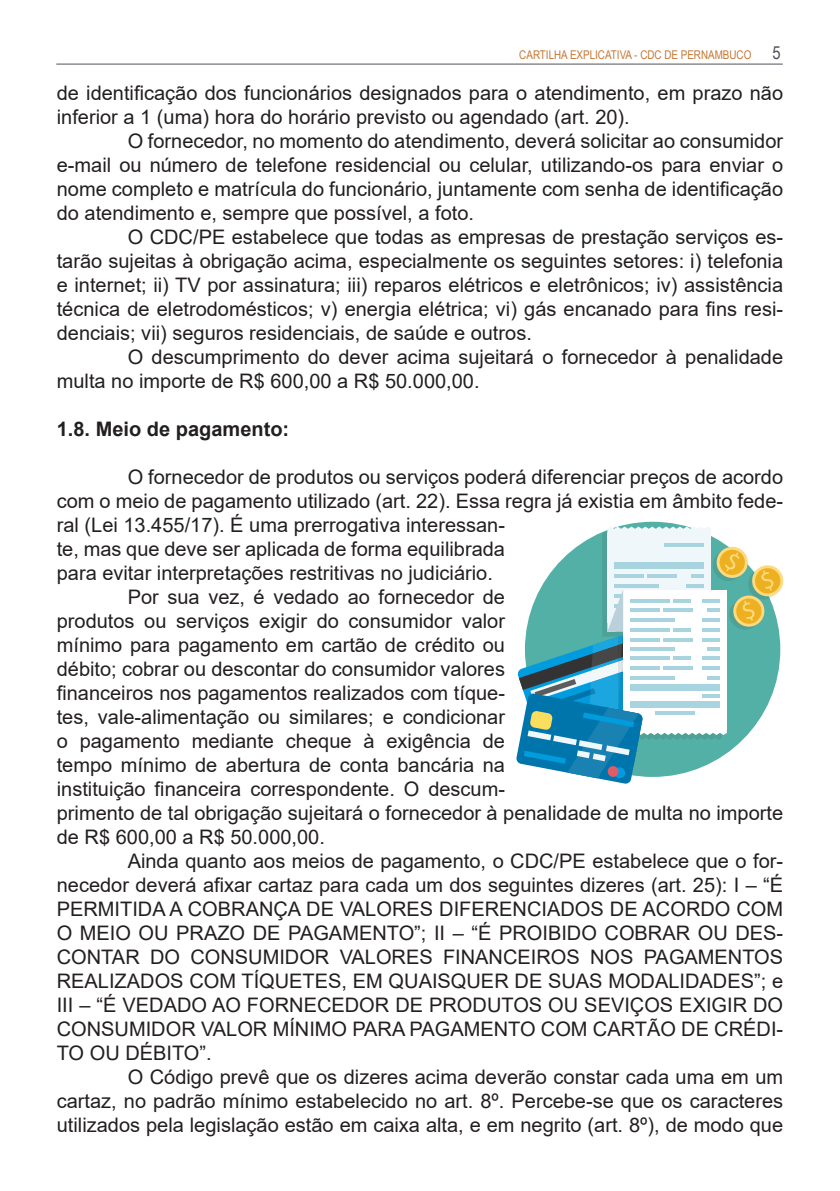
<style>
.page{position:relative;width:840px;height:1191px;background:#fff}
.page>*{position:absolute;margin:0;border:0;box-sizing:border-box;transform-origin:0 0}
.Estilo_de_parágrafo{font:20px/24px "Arial";color:#231f20}
.Sub-titulo{font:700 20px "Arial";color:#231f20}
.t1{font:12px "Arial Narrow";color:#c47734}
.s1{font-size:18px;color:#50535b}
</style>
<div class="page">
<hr style="left:56px;top:64px;width:726px;height:1px;background:#50535b">
<svg style="left:516px;top:526px;width:268px;height:258px"></svg>
<svg style="left:613px;top:767px;width:12px;height:11px"></svg>
<svg style="left:607px;top:765px;width:11px;height:12px"></svg>
<p class="t1" style="left:519px;top:46px;width:263px">CARTILHA EXPLICATIVA - CDC DE PERNAMBUCO <span class="s1">5</span></p>
<p class="Estilo_de_parágrafo" style="left:57px;top:80px;width:727px">de identificação dos funcionários designados para o atendimento, em prazo não inferior a 1 (uma) hora do horário previsto ou agendado (art. 20).</p>
<p class="Estilo_de_parágrafo" style="left:57px;top:128px;width:727px;text-align:justify;text-indent:71px">O fornecedor, no momento do atendimento, deverá solicitar ao consumidor e-mail ou número de telefone residencial ou celular, utilizando-os para enviar o nome completo e matrícula do funcionário, juntamente com senha de identificação do atendimento e, sempre que possível, a foto.</p>
<p class="Estilo_de_parágrafo" style="left:57px;top:224px;width:727px;text-align:justify;text-indent:71px">O CDC/PE estabelece que todas as empresas de prestação serviços es&shy;tarão sujeitas à obrigação acima, especialmente os seguintes setores: i) telefonia e internet; ii) TV por assinatura; iii) reparos elétricos e eletrônicos; iv) assistência técnica de eletrodomésticos; v) energia elétrica; vi) gás encanado para fins resi&shy;denciais; vii) seguros residenciais, de saúde e outros.</p>
<p class="Estilo_de_parágrafo" style="left:57px;top:344px;width:727px;text-indent:71px">O descumprimento do dever acima sujeitará o fornecedor à penalidade multa no importe de R$ 600,00 a R$ 50.000,00.</p>
<p class="Sub-titulo" style="left:57px;top:414px;width:234px">1.8. Meio de pagamento:</p>
<p class="Estilo_de_parágrafo" style="left:57px;top:464px;width:727px;text-indent:71px">O fornecedor de produtos ou serviços poderá diferenciar preços de acordo com o meio de pagamento utilizado (art. 22). Essa regra já existia em âmbito fede&shy;ral (Lei 13.455/17). É uma prerrogativa interessan-<br>te, mas que deve ser aplicada de forma equilibrada<br>para evitar interpretações restritivas no judiciário.</p>
<p class="Estilo_de_parágrafo" style="left:57px;top:584px;width:727px;text-indent:71px">Por sua vez, é vedado ao fornecedor de<br>produtos ou serviços exigir do consumidor valor<br>mínimo para pagamento em cartão de crédito ou<br>débito; cobrar ou descontar do consumidor valores<br>financeiros nos pagamentos realizados com tíque-<br>tes, vale-alimentação ou similares; e condicionar<br>o pagamento mediante cheque à exigência de<br>tempo mínimo de abertura de conta bancária na<br>instituição financeira correspondente. O descum-<br>primento de tal obrigação sujeitará o fornecedor à penalidade de multa no importe de R$ 600,00 a R$ 50.000,00.</p>
<p class="Estilo_de_parágrafo" style="left:57px;top:848px;width:727px;text-align:justify;text-indent:71px">Ainda quanto aos meios de pagamento, o CDC/PE estabelece que o for&shy;necedor deverá afixar cartaz para cada um dos seguintes dizeres (art. 25): I – “É PERMITIDA A COBRANÇA DE VALORES DIFERENCIADOS DE ACORDO COM O MEIO OU PRAZO DE PAGAMENTO”; II – “É PROIBIDO COBRAR OU DES-CONTAR DO CONSUMIDOR VALORES FINANCEIROS NOS PAGAMENTOS REALIZADOS COM TÍQUETES, EM QUAISQUER DE SUAS MODALIDADES”; e III – “É VEDADO AO FORNECEDOR DE PRODUTOS OU SEVIÇOS EXIGIR DO CONSUMIDOR VALOR MÍNIMO PARA PAGAMENTO COM CARTÃO DE CRÉDI-TO OU DÉBITO”.</p>
<p class="Estilo_de_parágrafo" style="left:57px;top:1064px;width:727px;text-align:justify;text-indent:71px">O Código prevê que os dizeres acima deverão constar cada uma em um cartaz, no padrão mínimo estabelecido no art. 8º. Percebe-se que os caracteres utilizados pela legislação estão em caixa alta, e em negrito (art. 8º), de modo que</p>
</div>
